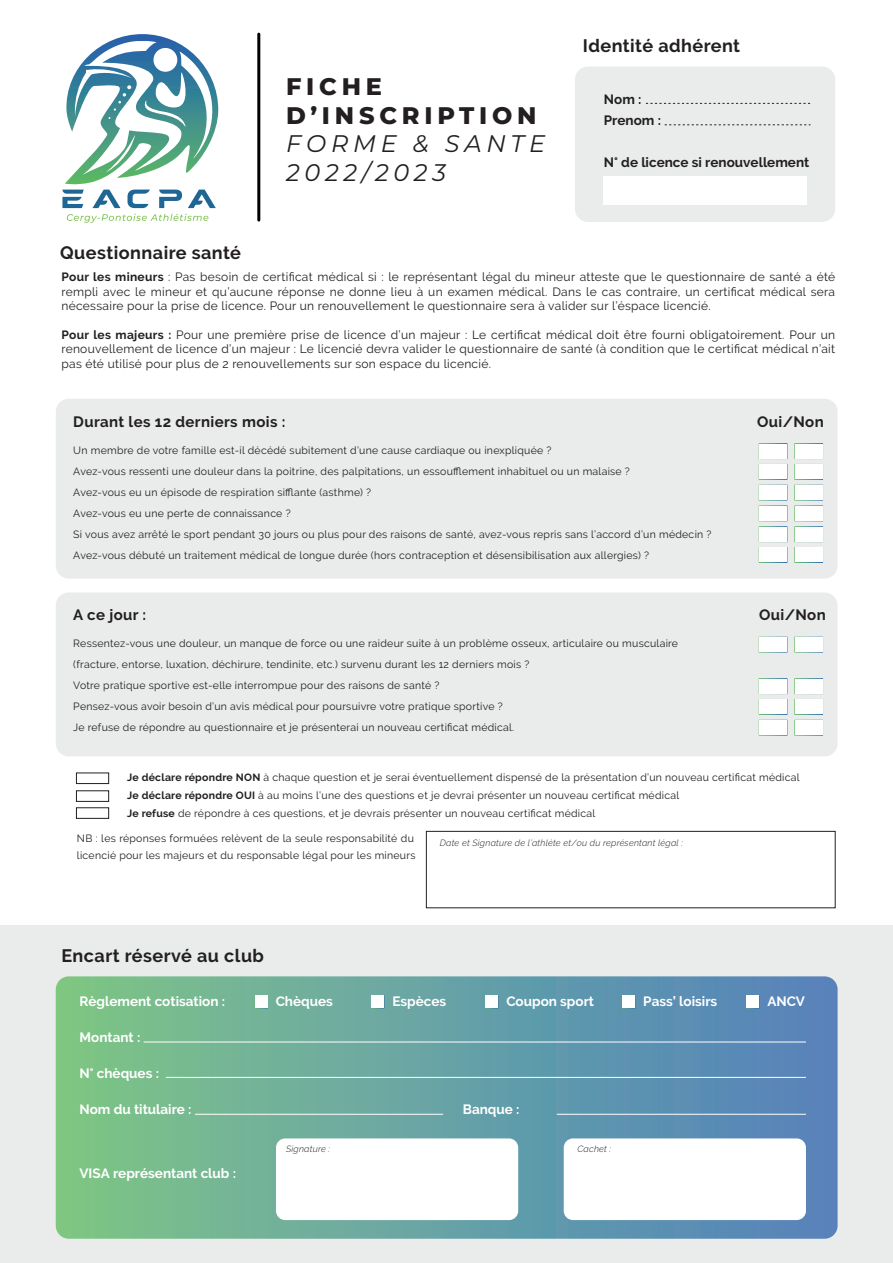
<style>
.page{position:relative;width:893px;height:1263px;background:#fff}
.page>*{position:absolute;margin:0;border:0;box-sizing:border-box;transform-origin:0 0}
.t1{font:italic 24px/28.8px "Montserrat";letter-spacing:.2em;color:#231f20}
.t2{font:800 24px/28.8px "Montserrat";letter-spacing:.2em;color:#231f20}
.t3{font:700 18px "Raleway";letter-spacing:.025em;color:#231f20}
.t4{font:700 15px "Raleway";letter-spacing:.025em;color:#231f20}
.t5{font:700 13.5px "Raleway";color:#fff}
.t6{font:700 13.5px/21px "Raleway";color:#231f20}
.t7{font:12px/14.4px "Raleway";letter-spacing:.025em;color:#231f20;text-align:justify}
.t8{font:10.5px/21px "Raleway";letter-spacing:.025em;color:#231f20}
.t9{font:italic 300 9px "Raleway";letter-spacing:.025em;color:#231f20}
.s1{font-weight:700}
</style>
<div class="page">
<div style="left:0;top:926px;width:893px;height:337px;background:#e9ecea"></div>
<hr style="left:257px;top:34px;width:3px;height:186px;background:#000001">
<svg style="left:67px;top:214px;width:141px;height:9px"></svg>
<svg style="left:62px;top:34px;width:156px;height:174px"></svg>
<div style="left:56px;top:976px;width:782px;height:263px;background:linear-gradient(to right,#7ec588,#5381bf);border-radius:13px"></div>
<div style="left:255px;top:995px;width:13px;height:13px;background:#fff"></div>
<div style="left:371px;top:995px;width:13px;height:13px;background:#fff"></div>
<div style="left:485px;top:995px;width:13px;height:13px;background:#fff"></div>
<div style="left:622px;top:995px;width:13px;height:13px;background:#fff"></div>
<div style="left:746px;top:995px;width:13px;height:13px;background:#fff"></div>
<hr style="left:144px;top:1042px;width:662px;height:1px;background:#fff">
<hr style="left:166px;top:1077px;width:640px;height:1px;background:#fff">
<hr style="left:195px;top:1114px;width:248px;height:1px;background:#fff">
<div style="left:276px;top:1138px;width:242px;height:82px;background:#fff;border-radius:9px"></div>
<hr style="left:557px;top:1114px;width:249px;height:1px;background:#fff">
<div style="left:564px;top:1138px;width:242px;height:82px;background:#fff;border-radius:9px"></div>
<div style="left:56px;top:399px;width:782px;height:180px;background:#e9ecea;border-radius:13px"></div>
<div style="left:56px;top:592px;width:782px;height:164px;background:#e9ecea;border-radius:13px"></div>
<div style="left:759px;top:443px;width:28px;height:16px;background:#fff;border:1px solid #fff"></div>
<div style="left:794px;top:443px;width:29px;height:16px;background:#fff;border:1px solid #fff"></div>
<div style="left:759px;top:464px;width:28px;height:16px;background:#fff;border:1px solid #fff"></div>
<div style="left:794px;top:464px;width:29px;height:16px;background:#fff;border:1px solid #fff"></div>
<div style="left:759px;top:485px;width:28px;height:15px;background:#fff"></div>
<div style="left:794px;top:485px;width:29px;height:15px;background:#fff"></div>
<div style="left:759px;top:506px;width:28px;height:15px;background:#fff"></div>
<div style="left:794px;top:506px;width:29px;height:15px;background:#fff"></div>
<div style="left:759px;top:526px;width:28px;height:16px;background:#fff;border:1px solid #fff"></div>
<div style="left:794px;top:526px;width:29px;height:16px;background:#fff;border:1px solid #fff"></div>
<div style="left:759px;top:547px;width:28px;height:16px;background:#fff;border:1px solid #fff"></div>
<div style="left:794px;top:547px;width:29px;height:16px;background:#fff;border:1px solid #fff"></div>
<div style="left:759px;top:637px;width:28px;height:15px;background:#fff"></div>
<div style="left:794px;top:637px;width:29px;height:15px;background:#fff"></div>
<div style="left:759px;top:678px;width:28px;height:16px;background:#fff;border:1px solid #fff"></div>
<div style="left:794px;top:678px;width:29px;height:16px;background:#fff;border:1px solid #fff"></div>
<div style="left:759px;top:699px;width:28px;height:16px;background:#fff;border:1px solid #fff"></div>
<div style="left:794px;top:699px;width:29px;height:16px;background:#fff;border:1px solid #fff"></div>
<div style="left:759px;top:720px;width:28px;height:15px;background:#fff"></div>
<div style="left:794px;top:720px;width:29px;height:15px;background:#fff"></div>
<div style="left:76px;top:772px;width:33px;height:12px;border:1px solid #231f20"></div>
<div style="left:76px;top:790px;width:33px;height:12px;border:1px solid #231f20"></div>
<div style="left:76px;top:807px;width:33px;height:12px;border:1px solid #231f20"></div>
<div style="left:426px;top:831px;width:409px;height:77px;border:1px solid #231f20"></div>
<div style="left:575px;top:67px;width:260px;height:155px;background:#e9ecea;border-radius:13px"></div>
<div style="left:603px;top:177px;width:204px;height:28px;background:#fff"></div>
<svg style="left:646px;top:103px;width:164px;height:1px"></svg>
<svg style="left:665px;top:124px;width:145px;height:1px"></svg>
<h2 class="t3" style="left:60px;top:243px;width:182px">Questionnaire santé</h2>
<h1 class="t2" style="left:286px;top:71px;width:252px">FICHE<br>D’INSCRIPTION</h1>
<h1 class="t1" style="left:286px;top:129px;width:261px">FORME &amp; SANTE<br>2022/2023</h1>
<h2 class="t3" style="left:583px;top:35px;width:159px">Identité adhérent</h2>
<p class="t6" style="left:604px;top:88px;width:59px">Nom :<br>Prenom :</p>
<p class="t6" style="left:604px;top:151px;width:207px">N° de licence si renouvellement</p>
<p class="t7" style="left:61px;top:270px;width:775px"><span class="s1">Pour les mineurs</span> : Pas besoin de certificat médical si : le représentant légal du mineur atteste que le questionnaire de santé a été rempli avec le mineur et qu’aucune réponse ne donne lieu à un examen médical. Dans le cas contraire, un certificat médical sera nécessaire pour la prise de licence. Pour un renouvellement le questionnaire sera à valider sur l’éspace licencié.</p>
<p class="t7" style="left:61px;top:327px;width:775px"><span class="s1">Pour les majeurs :</span> Pour une première prise de licence d’un majeur : Le certificat médical doit être fourni obligatoirement. Pour un renouvellement de licence d’un majeur : Le licencié devra valider le questionnaire de santé (à condition que le certificat médical n’ait pas été utilisé pour plus de 2 renouvellements sur son espace du licencié.</p>
<h3 class="t4" style="left:73px;top:413px;width:214px">Durant les 12 derniers mois :</h3>
<h3 class="t4" style="left:757px;top:413px;width:68px">Oui/Non</h3>
<p class="t8" style="left:73px;top:439px;width:640px">Un membre de votre famille est-il décédé subitement d’une cause cardiaque ou inexpliquée ?<br>Avez-vous ressenti une douleur dans la poitrine, des palpitations, un essoufflement inhabituel ou un malaise ?<br>Avez-vous eu un épisode de respiration sifflante (asthme) ?<br>Avez-vous eu une perte de connaissance ?<br>Si vous avez arrêté le sport pendant 30 jours ou plus pour des raisons de santé, avez-vous repris sans l’accord d’un médecin ?<br>Avez-vous débuté un traitement médical de longue durée (hors contraception et désensibilisation aux allergies) ?</p>
<h3 class="t4" style="left:73px;top:606px;width:74px">A ce jour :</h3>
<h3 class="t4" style="left:759px;top:606px;width:68px">Oui/Non</h3>
<p class="t8" style="left:73px;top:633px;width:606px">Ressentez-vous une douleur, un manque de force ou une raideur suite à un problème osseux, articulaire ou musculaire (fracture, entorse, luxation, déchirure, tendinite, etc.) survenu durant les 12 derniers mois ?<br>Votre pratique sportive est-elle interrompue pour des raisons de santé ?<br>Pensez-vous avoir besoin d’un avis médical pour poursuivre votre pratique sportive ?<br>Je refuse de répondre au questionnaire et je présenterai un nouveau certificat médical.</p>
<p class="t8" style="left:127px;top:768px;width:674px;line-height:18px"><span class="s1">Je déclare répondre NON</span> à chaque question et je serai éventuellement dispensé de la présentation d’un nouveau certificat médical<br><span class="s1">Je déclare répondre OUI</span> à au moins l’une des questions et je devrai présenter un nouveau certificat médical<br><span class="s1">Je refuse</span> de répondre à ces questions, et je devrais présenter un nouveau certificat médical</p>
<p class="t8" style="left:77px;top:830px;width:340px;line-height:16.5px">NB : les réponses formuées relèvent de la seule responsabilité du licencié pour les majeurs et du responsable légal pour les mineurs</p>
<p class="t9" style="left:440px;top:838px;width:245px">Date et Signature de l’athlète et/ou du représentant légal :</p>
<h2 class="t3" style="left:61px;top:945px;width:204px">Encart réservé au club</h2>
<p class="t5" style="left:79px;top:994px;width:147px">Règlement cotisation :</p>
<p class="t5" style="left:79px;top:1030px;width:62px">Montant :</p>
<p class="t5" style="left:79px;top:1066px;width:81px">N° chèques :</p>
<p class="t5" style="left:79px;top:1102px;width:114px">Nom du titulaire :</p>
<p class="t5" style="left:79px;top:1165px;width:158px">VISA représentant club :</p>
<p class="t5" style="left:276px;top:994px;width:59px">Chèques</p>
<p class="t5" style="left:392px;top:994px;width:55px">Espèces</p>
<p class="t5" style="left:506px;top:994px;width:89px">Coupon sport</p>
<p class="t5" style="left:643px;top:994px;width:76px">Pass’ loisirs</p>
<p class="t5" style="left:767px;top:994px;width:39px">ANCV</p>
<p class="t5" style="left:463px;top:1102px;width:58px">Banque :</p>
<p class="t9" style="left:286px;top:1144px;width:46px">Signature :</p>
<p class="t9" style="left:577px;top:1144px;width:35px">Cachet :</p>
</div>
